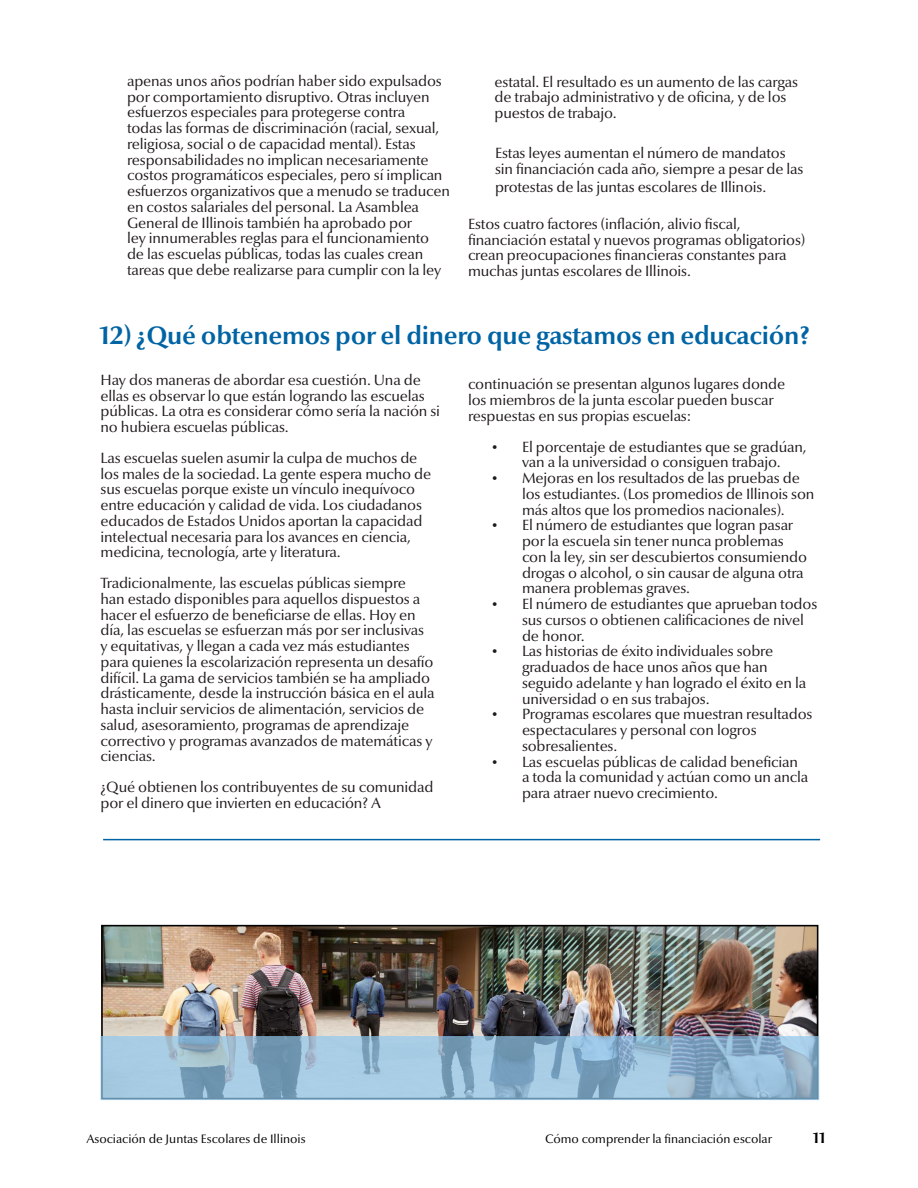
<style>
.page{position:relative;width:918px;height:1188px;background:#fff}
.page>*{position:absolute;margin:0;border:0;box-sizing:border-box;transform-origin:0 0}
.t1{font:700 25.5px "Optima Nova LT Pro";letter-spacing:-.01em;color:#0064a4}
.t2{font:700 15.15px "Optima Nova LT Pro";color:#000}
.t3{font:15px/15.8px "Optima Nova LT Pro";letter-spacing:-.01em;color:#1f181a}
.t4{font:12.3px "Optima Nova LT Pro";color:#000}
.s1{font-family:"Times New Roman"}
</style>
<div class="page">
<img style="left:104px;top:928px;width:711px;height:108px">
<div style="left:101px;top:925px;width:717px;height:174px;border:2px solid #000"></div>
<svg style="left:100px;top:1036px;width:719px;height:64px"></svg>
<hr style="left:103px;top:839px;width:717px;height:1px;background:#0064a4">
<p class="t3" style="left:127px;top:73px;width:324px">apenas unos años podrían haber sido expulsados por comportamiento disruptivo. Otras incluyen esfuerzos especiales para protegerse contra<br>todas las formas de discriminación (racial, sexual, religiosa, social o de capacidad mental). Estas responsabilidades no implican necesariamente costos programáticos especiales, pero sí implican esfuerzos organizativos que a menudo se traducen en costos salariales del personal. La Asamblea General de Illinois también ha aprobado por<br>ley innumerables reglas para el funcionamiento de las escuelas públicas, todas las cuales crean tareas que debe realizarse para cumplir con la ley</p>
<p class="t3" style="left:495px;top:74px;width:305px">estatal. El resultado es un aumento de las cargas de trabajo administrativo y de oficina, y de los puestos de trabajo.</p>
<p class="t3" style="left:495px;top:145px;width:310px">Estas leyes aumentan el número de mandatos sin financiación cada año, siempre a pesar de las</p>
<p class="t3" style="left:495px;top:179px;width:273px">protestas de las juntas escolares de Illinois.</p>
<p class="t3" style="left:468px;top:216px;width:339px">Estos cuatro factores (inflación, alivio fiscal, financiación estatal y nuevos programas obligatorios) crean preocupaciones financieras constantes para muchas juntas escolares de Illinois.</p>
<h1 class="t1" style="left:100px;top:320px;width:711px">12) ¿Qué obtenemos por el dinero que gastamos en educación?</h1>
<p class="t3" style="left:101px;top:372px;width:341px">Hay dos maneras de abordar esa cuestión. Una de ellas es observar lo que están logrando las escuelas públicas. La otra es considerar cómo sería la nación si no hubiera escuelas públicas.</p>
<p class="t3" style="left:101px;top:450px;width:332px">Las escuelas suelen asumir la culpa de muchos de los males de la sociedad. La gente espera mucho de sus escuelas porque existe un vínculo inequívoco entre educación y calidad de vida. Los ciudadanos educados de Estados Unidos aportan la capacidad intelectual necesaria para los avances en ciencia, medicina, tecnología, arte y literatura.</p>
<p class="t3" style="left:101px;top:575px;width:336px">Tradicionalmente, las escuelas públicas siempre<br>han estado disponibles para aquellos dispuestos a hacer el esfuerzo de beneficiarse de ellas. Hoy en día, las escuelas se esfuerzan más por ser inclusivas y equitativas, y llegan a cada vez más estudiantes para quienes la escolarización representa un desafío difícil. La gama de servicios también se ha ampliado drásticamente, desde la instrucción básica en el aula hasta incluir servicios de alimentación, servicios de salud, asesoramiento, programas de aprendizaje correctivo y programas avanzados de matemáticas y ciencias.</p>
<p class="t3" style="left:101px;top:779px;width:334px">¿Qué obtienen los contribuyentes de su comunidad por el dinero que invierten en educación? A</p>
<p class="t3" style="left:468px;top:376px;width:319px">continuación se presentan algunos lugares donde los miembros de la junta escolar pueden buscar respuestas en sus propias escuelas:</p>
<p class="t3" style="left:492px;top:439px;width:316px;text-align:center"><span class="s1">•</span> El porcentaje de estudiantes que se gradúan, van a la universidad o consiguen trabajo.</p>
<p class="t3" style="left:522px;top:470px;width:294px;text-indent:-30px"><span class="s1">•</span> Mejoras en los resultados de las pruebas de los estudiantes. (Los promedios de Illinois son más altos que los promedios nacionales).</p>
<p class="t3" style="left:522px;top:517px;width:287px;text-indent:-30px"><span class="s1">•</span> El número de estudiantes que logran pasar por la escuela sin tener nunca problemas con la ley, sin ser descubiertos consumiendo drogas o alcohol, o sin causar de alguna otra manera problemas graves.</p>
<p class="t3" style="left:522px;top:596px;width:297px;text-indent:-30px"><span class="s1">•</span> El número de estudiantes que aprueban todos sus cursos o obtienen calificaciones de nivel de honor.</p>
<p class="t3" style="left:522px;top:643px;width:286px;text-indent:-30px"><span class="s1">•</span> Las historias de éxito individuales sobre graduados de hace unos años que han seguido adelante y han logrado el éxito en la universidad o en sus trabajos.</p>
<p class="t3" style="left:522px;top:706px;width:292px;text-indent:-30px"><span class="s1">•</span> Programas escolares que muestran resultados espectaculares y personal con logros sobresalientes.</p>
<p class="t3" style="left:522px;top:754px;width:288px;text-indent:-30px"><span class="s1">•</span> Las escuelas públicas de calidad benefician a toda la comunidad y actúan como un ancla para atraer nuevo crecimiento.</p>
<p class="t4" style="left:86px;top:1131px;width:221px">Asociación de Juntas Escolares de Illinois</p>
<p class="t4" style="left:545px;top:1131px;width:228px">Cómo comprender la financiación escolar</p>
<p class="t2" style="left:813px;top:1129px;width:14px">11</p>
</div>
